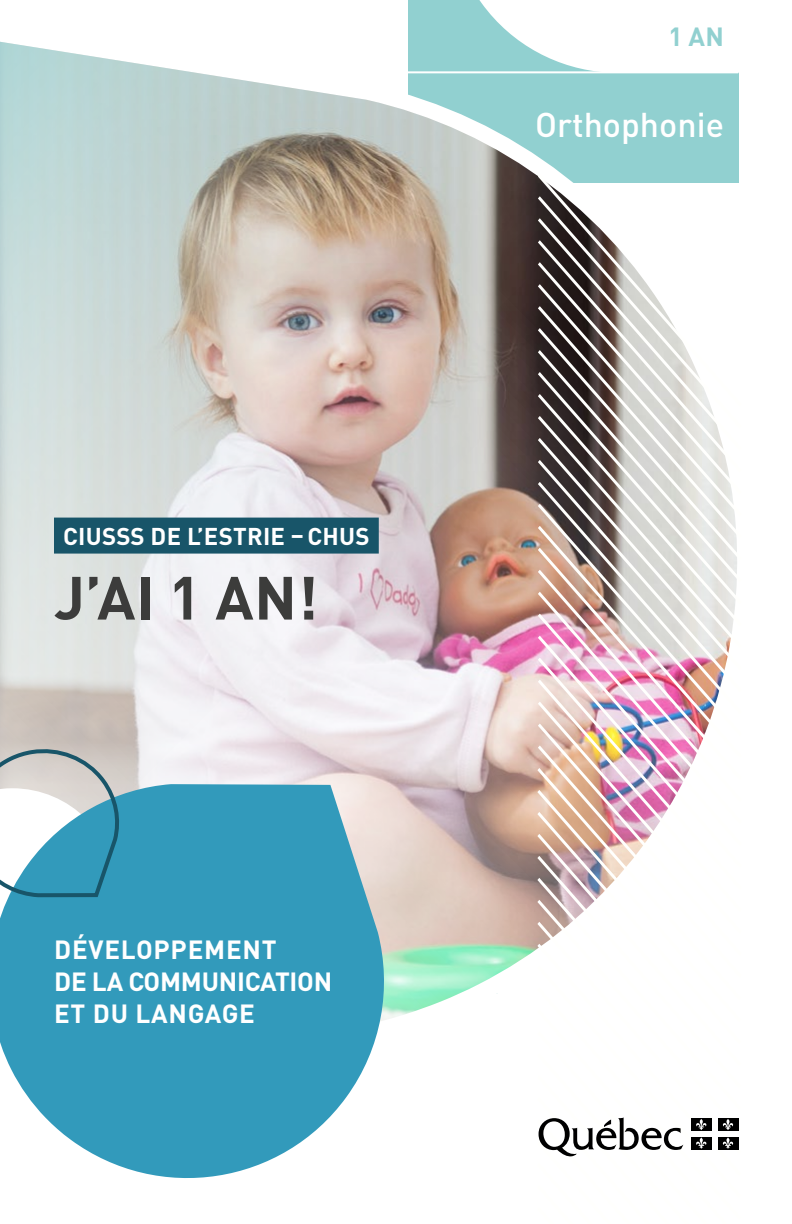
<style>
.page{position:relative;width:792px;height:1224px;background:#fff}
.page>*{position:absolute;margin:0;border:0;box-sizing:border-box;transform-origin:0 0}
.t1{font:700 60px "DIN Pro";color:#3c3c3b}
.t2{font:500 34px "DIN Pro";color:#fff}
.t3{font:700 26px/32px "DIN Pro";letter-spacing:.025em;color:#fff}
.t4{font:700 26px "DIN Pro";color:#91d0d0}
.t5{font:700 24px "DIN Pro";letter-spacing:.01em;color:#fff}
</style>
<div class="page">
<svg style="left:427px;top:0;width:64px;height:15px"></svg>
<img style="left:0;top:42px;width:739px;height:976px">
<svg style="left:537px;top:966px;width:202px;height:22px"></svg>
<svg style="left:537px;top:988px;width:202px;height:162px"></svg>
<svg style="left:537px;top:1010px;width:191px;height:140px"></svg>
<svg style="left:538px;top:174px;width:201px;height:22px"></svg>
<svg style="left:538px;top:196px;width:201px;height:22px"></svg>
<svg style="left:538px;top:218px;width:201px;height:22px"></svg>
<svg style="left:538px;top:240px;width:201px;height:22px"></svg>
<svg style="left:538px;top:262px;width:201px;height:22px"></svg>
<svg style="left:538px;top:284px;width:201px;height:22px"></svg>
<svg style="left:538px;top:306px;width:201px;height:22px"></svg>
<svg style="left:538px;top:328px;width:201px;height:22px"></svg>
<svg style="left:538px;top:350px;width:201px;height:22px"></svg>
<svg style="left:538px;top:372px;width:201px;height:22px"></svg>
<svg style="left:538px;top:394px;width:201px;height:22px"></svg>
<svg style="left:538px;top:416px;width:201px;height:22px"></svg>
<svg style="left:538px;top:438px;width:201px;height:22px"></svg>
<svg style="left:538px;top:460px;width:201px;height:22px"></svg>
<svg style="left:538px;top:482px;width:201px;height:22px"></svg>
<svg style="left:538px;top:504px;width:201px;height:22px"></svg>
<svg style="left:538px;top:526px;width:201px;height:22px"></svg>
<svg style="left:538px;top:548px;width:201px;height:22px"></svg>
<svg style="left:538px;top:570px;width:201px;height:22px"></svg>
<svg style="left:538px;top:592px;width:201px;height:22px"></svg>
<svg style="left:538px;top:614px;width:201px;height:22px"></svg>
<svg style="left:538px;top:636px;width:201px;height:22px"></svg>
<img style="left:538px;top:658px;width:201px;height:22px">
<img style="left:538px;top:680px;width:201px;height:22px">
<img style="left:538px;top:702px;width:201px;height:22px">
<img style="left:538px;top:724px;width:201px;height:21px">
<img style="left:538px;top:745px;width:201px;height:232px">
<div style="left:54px;top:518px;width:325px;height:36px;background:#185569"></div>
<svg style="left:0;top:784px;width:392px;height:394px;background:#53a9c4"></svg>
<svg style="left:0;top:748px;width:120px;height:250px"></svg>
<div style="left:691px;top:1118px;width:21px;height:13px;background:#000"></div>
<div style="left:718px;top:1118px;width:20px;height:13px;background:#000"></div>
<svg style="left:722px;top:1119px;width:12px;height:11px"></svg>
<div style="left:691px;top:1137px;width:21px;height:12px;background:#000"></div>
<svg style="left:537px;top:1032px;width:171px;height:125px"></svg>
<div style="left:718px;top:1137px;width:20px;height:12px;background:#000"></div>
<svg style="left:722px;top:1137px;width:12px;height:12px"></svg>
<p class="t5" style="left:63px;top:520px;width:308px">CIUSSS DE L’ESTRIE –CHUS</p>
<h1 class="t1" style="left:54px;top:557px;width:265px">J’AI 1 AN!</h1>
<p class="t3" style="left:54px;top:933px;width:280px">DÉVELOPPEMENT<br>DE LA COMMUNICATION<br>ET DU LANGAGE</p>
<p class="t4" style="left:668px;top:19px;width:57px">1 AN</p>
<h2 class="t2" style="left:535px;top:101px;width:190px">Orthophonie</h2>
</div>
